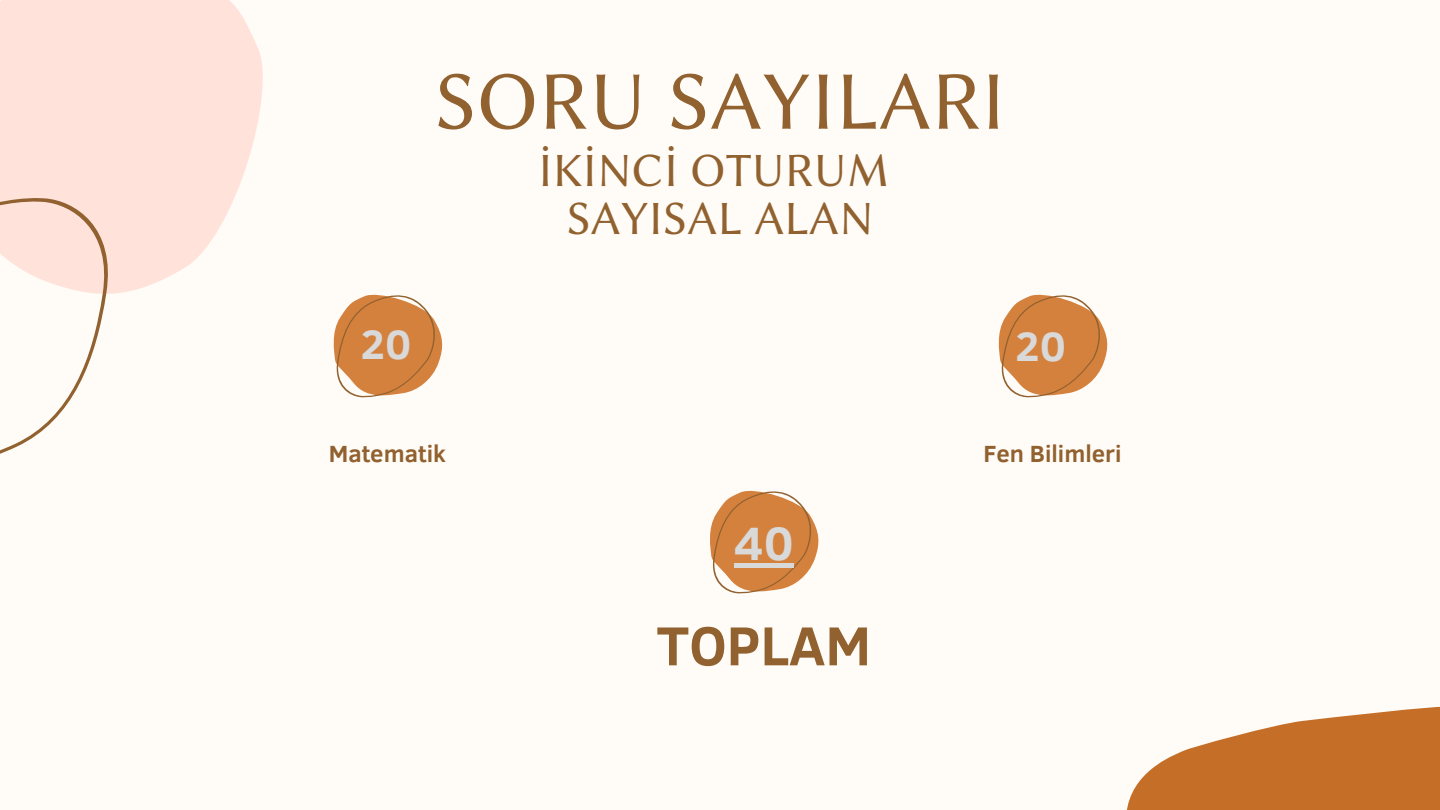
<style>
.page{position:relative;width:1440px;height:810px;background:#fffcf7}
.page>*{position:absolute;margin:0;border:0;box-sizing:border-box;transform-origin:0 0}
.t1{font:83.6px "Lin Biolinum O";color:#91612f}
.t2{font:700 56px "Clear Sans";color:#91612f}
.t3{font:48px/48px "Lin Biolinum O";color:#91612f;text-align:center}
.t4{font:700 48px "Clear Sans";color:#d9d9d9}
.t5{font:700 42px "Clear Sans";color:#d9d9d9}
.t6{font:700 24px "Clear Sans";color:#91612f}
</style>
<div class="page">
<svg style="left:191px;top:0;width:72px;height:263px;fill:#ffe3db"></svg>
<svg style="left:333px;top:294px;width:110px;height:104px"></svg>
<svg style="left:998px;top:294px;width:110px;height:104px"></svg>
<svg style="left:710px;top:490px;width:109px;height:104px"></svg>
<svg style="left:0;top:0;width:191px;height:454px"></svg>
<svg style="left:1127px;top:706px;width:313px;height:104px"></svg>
<div style="left:734px;top:563px;width:60px;height:5px;background:#d9d9d9"></div>
<p class="t1" style="left:434px;top:54px;width:573px">SORU SAYILARI</p>
<p class="t3" style="left:539px;top:147px;width:352px">İKİNCİ OTURUM<br>SAYISAL ALAN</p>
<p class="t5" style="left:361px;top:314px;width:52px">20</p>
<p class="t5" style="left:1015px;top:316px;width:52px">20</p>
<h1 class="t6" style="left:329px;top:436px;width:119px">Matematik</h1>
<h3 class="t6" style="left:984px;top:436px;width:139px">Fen Bilimleri</h3>
<p class="t4" style="left:734px;top:509px;width:61px">40</p>
<p class="t2" style="left:656px;top:605px;width:216px">TOPLAM</p>
</div>
